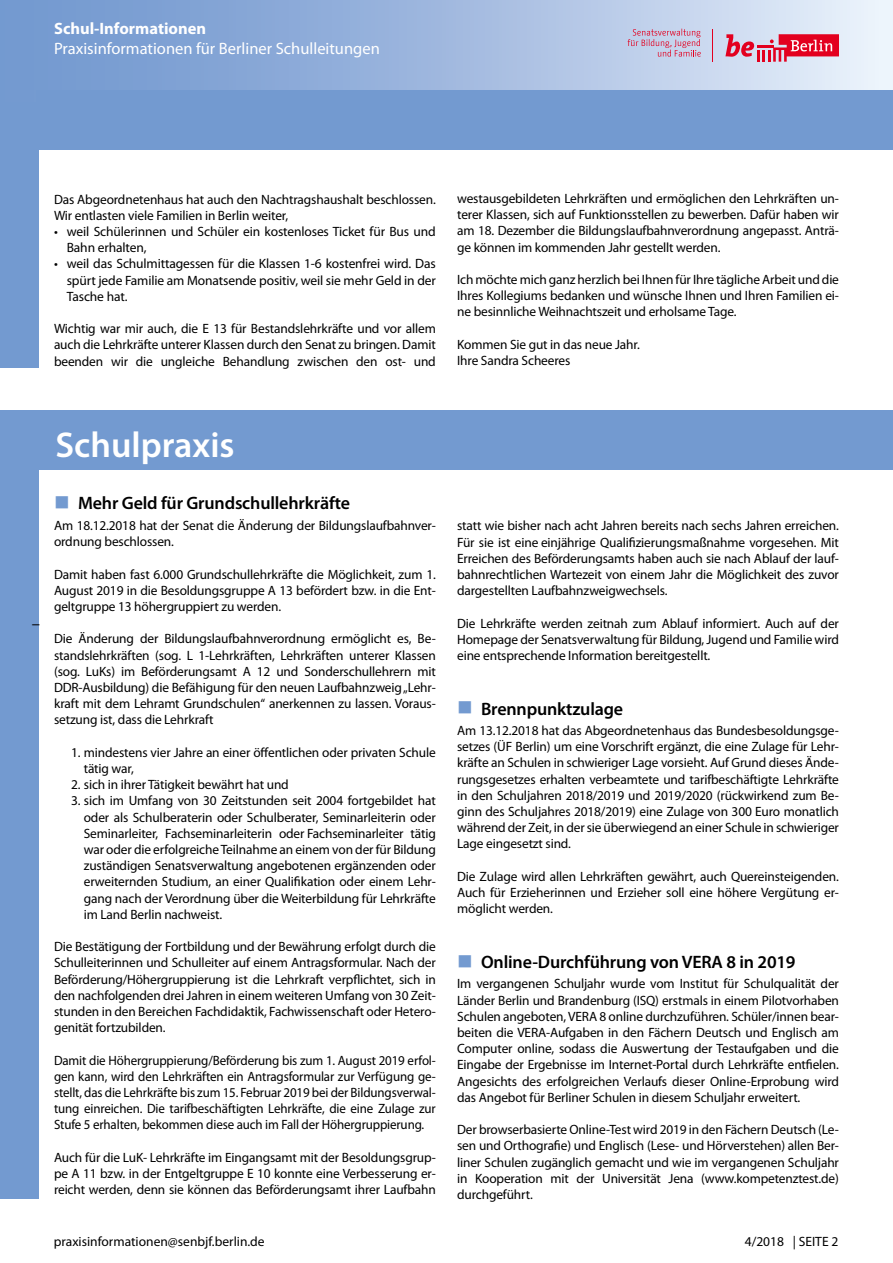
<style>
.page{position:relative;width:893px;height:1263px;background:#fff}
.page>*{position:absolute;margin:0;border:0;box-sizing:border-box;transform-origin:0 0}
.t1{font:600 36px "Myriad Pro";color:#fff}
.t2{font:600 18px "Myriad Pro";letter-spacing:-.01em;color:#000}
.t3{font:16.5px "Myriad Pro";color:#fff}
.t4{font:700 16.5px "Myriad Pro";color:#fff}
.t5{font:16.5px "Myriad Pro";color:#000}
.t6{font:13.5px/16.2px "Myriad Pro";letter-spacing:-.01em;color:#000;text-align:justify}
.t7{font:13.5px/16.2px "Myriad Pro";letter-spacing:-.01em;color:#000;text-align:justify;scale:.96 1}
.s1{color:#739ad0}
</style>
<div class="page">
<div style="left:0;top:0;width:892px;height:103px;background:linear-gradient(to right,#668fcb,#e5ecf8)"></div>
<div style="left:36px;top:90px;width:857px;height:60px;background:#739ad0"></div>
<div style="left:0;top:102px;width:38px;height:265px;background:#739ad0"></div>
<div style="left:0;top:410px;width:38px;height:789px;background:#739ad0"></div>
<div style="left:36px;top:410px;width:857px;height:60px;background:#739ad0"></div>
<svg style="left:725px;top:34px;width:114px;height:28px;background:#df6c84"></svg>
<hr style="left:713px;top:29px;width:1px;height:33px;background:#e3001f">
<svg style="left:628px;top:29px;width:73px;height:28px;background:#c8b3cd"></svg>
<p class="t4" style="left:54px;top:20px;width:154px">Schul-Informationen</p>
<p class="t3" style="left:54px;top:40px;width:327px">Praxisinformationen für Berliner Schulleitungen</p>
<p class="t6" style="left:54px;top:191px;width:383px">Das Abgeordnetenhaus hat auch den Nachtragshaushalt beschlossen.<br>Wir entlasten viele Familien in Berlin weiter,</p>
<p class="t6" style="left:67px;top:224px;width:371px;text-indent:-13px">• weil Schülerinnen und Schüler ein kostenloses Ticket für Bus und<br>Bahn erhalten,</p>
<p class="t6" style="left:67px;top:256px;width:371px;text-indent:-13px">• weil das Schulmittagessen für die Klassen 1-6 kostenfrei wird. Das spürt jede Familie am Monatsende positiv, weil sie mehr Geld in der Tasche hat.</p>
<p class="t6" style="left:54px;top:321px;width:383px">Wichtig war mir auch, die E 13 für Bestandslehrkräfte und vor allem auch die Lehrkräfte unterer Klassen durch den Senat zu bringen. Damit beenden wir die ungleiche Behandlung zwischen den ost- und</p>
<p class="t6" style="left:457px;top:191px;width:383px">westausgebildeten Lehrkräften und ermöglichen den Lehrkräften un&shy;terer Klassen, sich auf Funktionsstellen zu bewerben. Dafür haben wir am 18. Dezember die Bildungslaufbahnverordnung angepasst. Anträ&shy;ge können im kommenden Jahr gestellt werden.</p>
<p class="t6" style="left:457px;top:272px;width:383px">Ich möchte mich ganz herzlich bei Ihnen für Ihre tägliche Arbeit und die Ihres Kollegiums bedanken und wünsche Ihnen und Ihren Familien ei&shy;ne besinnliche Weihnachtszeit und erholsame Tage.</p>
<p class="t6" style="left:457px;top:336px;width:184px">Kommen Sie gut in das neue Jahr.<br>Ihre Sandra Scheeres</p>
<p class="t5" style="left:32px;top:615px;width:10px">–</p>
<h1 class="t1" style="left:55px;top:425px;width:181px">Schulpraxis</h1>
<h2 class="t2" style="left:54px;top:493px;width:298px"><span class="s1">■</span> Mehr Geld für Grundschullehrkräfte</h2>
<p class="t6" style="left:54px;top:518px;width:383px">Am 18.12.2018 hat der Senat die Änderung der Bildungslaufbahnver&shy;ordnung beschlossen.</p>
<p class="t6" style="left:54px;top:566px;width:383px">Damit haben fast 6.000 Grundschullehrkräfte die Möglichkeit, zum 1.<br>August 2019 in die Besoldungsgruppe A 13 befördert bzw. in die Ent&shy;geltgruppe 13 höhergruppiert zu werden.</p>
<p class="t6" style="left:54px;top:631px;width:383px">Die Änderung der Bildungslaufbahnverordnung ermöglicht es, Be&shy;standslehrkräften (sog. L 1-Lehrkräften, Lehrkräften unterer Klassen (sog. LuKs) im Beförderungsamt A 12 und Sonderschullehrern mit DDR-Ausbildung) die Befähigung für den neuen Laufbahnzweig „Lehr&shy;kraft mit dem Lehramt Grundschulen“ anerkennen zu lassen. Voraus&shy;setzung ist, dass die Lehrkraft</p>
<p class="t6" style="left:84px;top:744px;width:354px;text-indent:-13px">1. mindestens vier Jahre an einer öffentlichen oder privaten Schule tätig war,</p>
<p class="t6" style="left:71px;top:777px;width:219px">2. sich in ihrer Tätigkeit bewährt hat und</p>
<p class="t6" style="left:84px;top:793px;width:354px;text-indent:-13px">3. sich im Umfang von 30 Zeitstunden seit 2004 fortgebildet hat oder als Schulberaterin oder Schulberater, Seminarleiterin oder Seminarleiter, Fachseminarleiterin oder Fachseminarleiter tätig war oder die erfolgreiche Teilnahme an einem von der für Bildung zuständigen Senatsverwaltung angebotenen ergänzenden oder erweiternden Studium, an einer Qualifikation oder einem Lehr&shy;gang nach der Verordnung über die Weiterbildung für Lehrkräfte im Land Berlin nachweist.</p>
<p class="t6" style="left:54px;top:939px;width:383px">Die Bestätigung der Fortbildung und der Bewährung erfolgt durch die Schulleiterinnen und Schulleiter auf einem Antragsformular. Nach der Beförderung/Höhergruppierung ist die Lehrkraft verpflichtet, sich in den nachfolgenden drei Jahren in einem weiteren Umfang von 30 Zeit&shy;stunden in den Bereichen Fachdidaktik, Fachwissenschaft oder Hetero&shy;genität fortzubilden.</p>
<p class="t7" style="left:54px;top:1052px;width:399px">Damit die Höhergruppierung/Beförderung bis zum 1. August 2019 erfol&shy;gen kann, wird den Lehrkräften ein Antragsformular zur Verfügung ge&shy;stellt, das die Lehrkräfte bis zum 15. Februar 2019 bei der Bildungsverwal&shy;tung einreichen. Die tarifbeschäftigten Lehrkräfte, die eine Zulage zur Stufe 5 erhalten, bekommen diese auch im Fall der Höhergruppierung.</p>
<p class="t6" style="left:54px;top:1149px;width:383px">Auch für die LuK- Lehrkräfte im Eingangsamt mit der Besoldungsgrup&shy;pe A 11 bzw. in der Entgeltgruppe E 10 konnte eine Verbesserung er&shy;reicht werden, denn sie können das Beförderungsamt ihrer Laufbahn</p>
<p class="t6" style="left:457px;top:518px;width:383px">statt wie bisher nach acht Jahren bereits nach sechs Jahren erreichen.<br>Für sie ist eine einjährige Qualifizierungsmaßnahme vorgesehen. Mit Erreichen des Beförderungsamts haben auch sie nach Ablauf der lauf&shy;bahnrechtlichen Wartezeit von einem Jahr die Möglichkeit des zuvor dargestellten Laufbahnzweigwechsels.</p>
<p class="t6" style="left:457px;top:615px;width:383px">Die Lehrkräfte werden zeitnah zum Ablauf informiert. Auch auf der Homepage der Senatsverwaltung für Bildung, Jugend und Familie wird eine entsprechende Information bereitgestellt.</p>
<h2 class="t2" style="left:457px;top:698px;width:168px"><span class="s1">■</span> Brennpunktzulage</h2>
<p class="t6" style="left:457px;top:723px;width:383px">Am 13.12.2018 hat das Abgeordnetenhaus das Bundesbesoldungsge&shy;setzes (ÜF Berlin) um eine Vorschrift ergänzt, die eine Zulage für Lehr&shy;kräfte an Schulen in schwieriger Lage vorsieht. Auf Grund dieses Ände&shy;rungsgesetzes erhalten verbeamtete und tarifbeschäftigte Lehrkräfte in den Schuljahren 2018/2019 und 2019/2020 (rückwirkend zum Be&shy;ginn des Schuljahres 2018/2019) eine Zulage von 300 Euro monatlich während der Zeit, in der sie überwiegend an einer Schule in schwieriger Lage eingesetzt sind.</p>
<p class="t6" style="left:457px;top:868px;width:383px">Die Zulage wird allen Lehrkräften gewährt, auch Quereinsteigenden.<br>Auch für Erzieherinnen und Erzieher soll eine höhere Vergütung er&shy;möglicht werden.</p>
<h2 class="t2" style="left:457px;top:952px;width:340px"><span class="s1">■</span> Online-Durchführung von VERA 8 in 2019</h2>
<p class="t6" style="left:457px;top:976px;width:383px">Im vergangenen Schuljahr wurde vom Institut für Schulqualität der Länder Berlin und Brandenburg (ISQ) erstmals in einem Pilotvorhaben Schulen angeboten, VERA 8 online durchzuführen. Schüler/innen bear&shy;beiten die VERA-Aufgaben in den Fächern Deutsch und Englisch am Computer online, sodass die Auswertung der Testaufgaben und die Eingabe der Ergebnisse im Internet-Portal durch Lehrkräfte entfielen.<br>Angesichts des erfolgreichen Verlaufs dieser Online-Erprobung wird das Angebot für Berliner Schulen in diesem Schuljahr erweitert.</p>
<p class="t6" style="left:457px;top:1122px;width:383px">Der browserbasierte Online-Test wird 2019 in den Fächern Deutsch (Le&shy;sen und Orthografie) und Englisch (Lese- und Hörverstehen) allen Ber&shy;liner Schulen zugänglich gemacht und wie im vergangenen Schuljahr in Kooperation mit der Universität Jena (www.kompetenztest.de) durchgeführt.</p>
<p class="t6" style="left:54px;top:1233px;width:212px">praxisinformationen@senbjf.berlin.de</p>
<p class="t6" style="left:745px;top:1233px;width:95px">4/2018 | SEITE 2</p>
</div>
